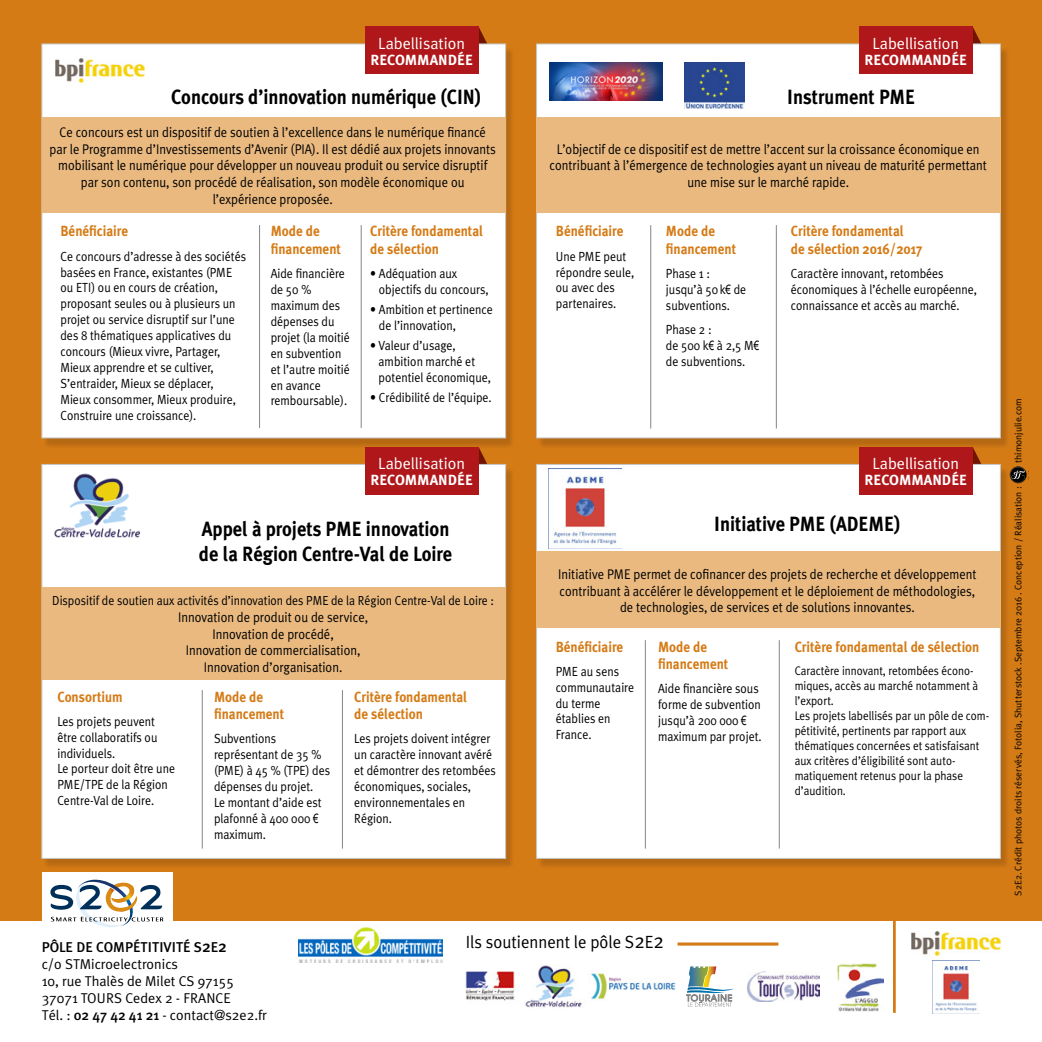
<style>
.page{position:relative;width:1042px;height:1042px;background:#fff}
.page>*{position:absolute;margin:0;border:0;box-sizing:border-box;transform-origin:0 0}
.t1{font:700 20.65px/24.7px "Meta Plus";color:#000;scale:.9 1}
.t2{font:17.68px "Meta Plus Normal";color:#000;scale:.95 1}
.t3{font:16.1px "Meta Plus Normal";color:#fff}
.t4{font:700 14.7px/17.7px "Meta Plus";color:#d57b16;scale:.9 1}
.t5{font:700 14.7px "Meta Plus";color:#fff}
.t6{font:14.17px/17.2px "Meta Plus Normal";color:#000}
.t7{font:500 14.17px "Meta Plus";color:#000}
.t8{font:14px/16.8px "Meta Plus Normal";color:#000;text-align:center;scale:.9 1}
.t9{font:13.3px/15.9px "Meta Plus Normal";color:#000;scale:.9 1}
.t10{font:13.12px "Meta Plus Normal";color:#000;scale:.9 1}
.t11{font:12.42px/15px "Meta Plus Normal";color:#000;scale:.9 1}
.t12{font:9.45px "Meta Plus Normal";color:#000}
.s1{font-family:"Arial Narrow"}
.s2{font-size:16.1px}
.s3{font-family:"Meta Plus";font-weight:500}
.s4{font-size:20.65px}
</style>
<div class="page">
<div style="left:0;top:0;width:1042px;height:920px;background:#d57b16"></div>
<svg style="left:479px;top:28px;width:8px;height:16px"></svg>
<svg style="left:479px;top:449px;width:8px;height:15px"></svg>
<svg style="left:973px;top:27px;width:8px;height:17px"></svg>
<svg style="left:973px;top:449px;width:8px;height:15px"></svg>
<div style="left:43px;top:47px;width:472px;height:402px;background:#000;opacity:.15"></div>
<div style="left:42px;top:44px;width:464px;height:394px;background:#fff;border:1px solid #c4c5c5"></div>
<div style="left:43px;top:467px;width:472px;height:402px;background:#000;opacity:.15"></div>
<div style="left:42px;top:464px;width:464px;height:394px;background:#fff;border:1px solid #c4c5c5"></div>
<div style="left:537px;top:47px;width:472px;height:402px;background:#000;opacity:.15"></div>
<div style="left:536px;top:44px;width:464px;height:394px;background:#fff;border:1px solid #c4c5c5"></div>
<div style="left:537px;top:467px;width:472px;height:402px;background:#000;opacity:.15"></div>
<div style="left:536px;top:464px;width:464px;height:394px;background:#fff;border:1px solid #c4c5c5"></div>
<div style="left:365px;top:27px;width:114px;height:47px;background:#af171a"></div>
<div style="left:365px;top:447px;width:114px;height:47px;background:#af171a"></div>
<div style="left:859px;top:447px;width:114px;height:47px;background:#af171a"></div>
<div style="left:859px;top:27px;width:114px;height:47px;background:#af171a"></div>
<hr style="left:259px;top:225px;width:1px;height:203px;background:#858585">
<hr style="left:202px;top:690px;width:1px;height:158px;background:#858585">
<hr style="left:645px;top:640px;width:1px;height:208px;background:#858585">
<hr style="left:650px;top:225px;width:1px;height:203px;background:#858585">
<hr style="left:361px;top:225px;width:1px;height:203px;background:#858585">
<hr style="left:342px;top:690px;width:1px;height:158px;background:#858585">
<hr style="left:779px;top:640px;width:1px;height:208px;background:#858585">
<hr style="left:776px;top:225px;width:1px;height:203px;background:#858585">
<div style="left:42px;top:117px;width:464px;height:96px;background:#e9b980"></div>
<div style="left:42px;top:587px;width:463px;height:92px;background:#e9b980"></div>
<div style="left:536px;top:117px;width:464px;height:96px;background:#e9b980"></div>
<div style="left:536px;top:552px;width:464px;height:76px;background:#e9b980"></div>
<hr style="left:677px;top:942px;width:101px;height:3px;background:#d57b16">
<hr style="left:893px;top:907px;width:3px;height:106px;background:#d57b16">
<img style="left:932px;top:961px;width:45px;height:52px">
<img style="left:549px;top:468px;width:72px;height:77px">
<img style="left:550px;top:62px;width:112px;height:39px">
<img style="left:685px;top:63px;width:59px;height:46px">
<img style="left:837px;top:963px;width:46px;height:48px">
<svg style="left:686px;top:966px;width:47px;height:40px"></svg>
<img style="left:591px;top:970px;width:85px;height:30px">
<img style="left:747px;top:971px;width:72px;height:30px">
<img style="left:465px;top:971px;width:50px;height:30px">
<img style="left:525px;top:965px;width:57px;height:43px">
<div style="left:42px;top:872px;width:131px;height:65px;background:#fff"></div>
<svg style="left:50px;top:879px;width:113px;height:48px"></svg>
<img style="left:298px;top:927px;width:145px;height:36px">
<svg style="left:1010px;top:467px;width:19px;height:16px"></svg>
<img style="left:911px;top:931px;width:90px;height:27px">
<img style="left:55px;top:58px;width:90px;height:27px">
<img style="left:54px;top:473px;width:86px;height:65px">
<p class="t3" style="left:378px;top:34px;width:88px">Labellisation</p>
<p class="t5" style="left:370px;top:51px;width:104px">RECOMMANDÉE</p>
<h1 class="t1" style="left:171px;top:84px;width:346px">Concours d’innovation numérique (CIN)</h1>
<p class="t8" style="left:50px;top:123px;width:497px">Ce concours est un dispositif de soutien à l’excellence dans le numérique financé par le Programme d’Investissements d’Avenir (PIA). Il est dédié aux projets innovants mobilisant le numérique pour développer un nouveau produit ou service disruptif par son contenu, son procédé de réalisation, son modèle économique ou l’expérience proposée.</p>
<p class="t4" style="left:60px;top:222px;width:77px">Bénéficiaire</p>
<p class="t9" style="left:60px;top:248px;width:208px">Ce concours d’adresse à des sociétés basées en France, existantes (PME ou ETI) ou en cours de création, proposant seules ou à plusieurs un projet ou service disruptif sur l’une des 8 thématiques applicatives du concours (Mieux vivre, Partager, Mieux apprendre et se cultiver, S’entraider, Mieux se déplacer, Mieux consommer, Mieux produire, Construire une croissance).</p>
<p class="t4" style="left:271px;top:222px;width:79px">Mode de financement</p>
<p class="t9" style="left:271px;top:266px;width:89px">Aide financière de 50 % maximum des dépenses du projet (la moitié en subvention et l’autre moitié en avance remboursable).</p>
<p class="t4" style="left:370px;top:222px;width:127px">Critère fondamental de sélection</p>
<p class="t9" style="left:379px;top:266px;width:124px;text-indent:-9px">• Adéquation aux objectifs du concours,</p>
<p class="t9" style="left:379px;top:301px;width:128px;text-indent:-9px">• Ambition et pertinence de l’innovation,</p>
<p class="t9" style="left:379px;top:337px;width:126px;text-indent:-8px">• Valeur d’usage, ambition marché et potentiel économique,</p>
<p class="t9" style="left:370px;top:389px;width:137px">• Crédibilité de l’équipe.</p>
<p class="t3" style="left:378px;top:454px;width:88px">Labellisation</p>
<p class="t5" style="left:370px;top:471px;width:104px">RECOMMANDÉE</p>
<p class="t3" style="left:872px;top:34px;width:88px">Labellisation</p>
<p class="t5" style="left:864px;top:51px;width:104px">RECOMMANDÉE</p>
<h1 class="t1" style="left:787px;top:84px;width:143px">Instrument PME</h1>
<p class="t8" style="left:549px;top:140px;width:487px">L’objectif de ce dispositif est de mettre l’accent sur la croissance économique en contribuant à l’émergence de technologies ayant un niveau de maturité permettant une mise sur le marché rapide.</p>
<p class="t4" style="left:556px;top:222px;width:77px">Bénéficiaire</p>
<p class="t9" style="left:556px;top:248px;width:89px">Une PME peut répondre seule, ou avec des partenaires.</p>
<p class="t4" style="left:666px;top:222px;width:79px">Mode de financement</p>
<p class="t9" style="left:666px;top:266px;width:91px">Phase 1 : jusqu’à 50k<span class="s1">€</span> de subventions.</p>
<p class="t9" style="left:666px;top:322px;width:105px">Phase 2 :<br>de 500 k<span class="s1">€</span> à 2,5 M<span class="s1">€ </span>de subventions.</p>
<p class="t4" style="left:791px;top:222px;width:147px">Critère fondamental<br>de sélection 2016/2017</p>
<p class="t9" style="left:791px;top:266px;width:208px">Caractère innovant, retombées économiques à l’échelle européenne, connaissance et accès au marché.</p>
<p class="t3" style="left:872px;top:454px;width:88px">Labellisation</p>
<p class="t5" style="left:864px;top:471px;width:104px">RECOMMANDÉE</p>
<h1 class="t1" style="left:199px;top:516px;width:283px">Appel à projets PME innovation de la Région Centre-Val de Loire</h1>
<h1 class="t1" style="left:714px;top:511px;width:208px">Initiative PME (ADEME)</h1>
<p class="t10" style="left:52px;top:593px;width:492px">Dispositif de soutien aux activités d’innovation des PME de la Région Centre-Val de Loire :</p>
<p class="t8" style="left:178px;top:608px;width:212px">Innovation de produit ou de service,<br>Innovation de procédé,<br>Innovation de commercialisation,<br>Innovation d’organisation.</p>
<p class="t4" style="left:57px;top:687px;width:74px">Consortium</p>
<p class="t9" style="left:57px;top:713px;width:132px">Les projets peuvent être collaboratifs ou individuels.<br>Le porteur doit être une<br>PME/TPE de la Région<br>Centre-Val de Loire.</p>
<p class="t4" style="left:214px;top:687px;width:79px">Mode de financement</p>
<p class="t9" style="left:214px;top:731px;width:130px">Subventions représentant de 35 % (PME) à 45 % (TPE) des dépenses du projet.<br>Le montant d’aide est plafonné à 400 000 <span class="s1">€ </span>maximum.</p>
<p class="t4" style="left:354px;top:687px;width:127px">Critère fondamental de sélection</p>
<p class="t9" style="left:354px;top:731px;width:159px">Les projets doivent intégrer un caractère innovant avéré et démontrer des retombées économiques, sociales, environnementales en<br>Région.</p>
<p class="t8" style="left:558px;top:565px;width:466px">Initiative PME permet de cofinancer des projets de recherche et développement contribuant à accélérer le développement et le déploiement de méthodologies, de technologies, de services et de solutions innovantes.</p>
<p class="t4" style="left:556px;top:637px;width:77px">Bénéficiaire</p>
<p class="t9" style="left:556px;top:663px;width:89px">PME au sens communautaire du terme établies en<br>France.</p>
<p class="t4" style="left:658px;top:637px;width:79px">Mode de financement</p>
<p class="t9" style="left:658px;top:681px;width:117px">Aide financière sous forme de subvention jusqu’à 200 000 <span class="s1">€ </span>maximum par projet.</p>
<p class="t4" style="left:794px;top:637px;width:207px">Critère fondamental de sélection</p>
<p class="t11" style="left:794px;top:663px;width:218px">Caractère innovant, retombées écono&shy;miques, accès au marché notamment à l’export.<br>Les projets labellisés par un pôle de com&shy;pétitivité, pertinents par rapport aux thématiques concernées et satisfaisant aux critères d’éligibilité sont auto&shy;matiquement retenus pour la phase d’audition.</p>
<p class="t7" style="left:42px;top:939px;width:187px">PÔLE DE COMPÉTITIVITÉ S<span class="s2">2</span>E<span class="s2">2</span></p>
<p class="t6" style="left:42px;top:955px;width:227px">c/o STMicroelectronics<br>10, rue Thalès de Milet CS 97155<br>37071 TOURS Cedex 2 - FRANCE<br>Tél. : <span class="s3">02 47 42 41 21</span> - contact@s2e2.fr</p>
<h2 class="t2" style="left:466px;top:932px;width:210px">Ils soutiennent le pôle S<span class="s4">2</span>E<span class="s4">2</span></h2>
<p class="t12" style="left:1012px;top:463px;width:66px;rotate:-90deg">thimonjulie.com</p>
<p class="t12" style="left:1012px;top:895px;width:411px;rotate:-90deg">S2E2. Crédit photos droits réservés, Fotolia, Shutterstock .Septembre 2016 . Conception / Réalisation :</p>
</div>
